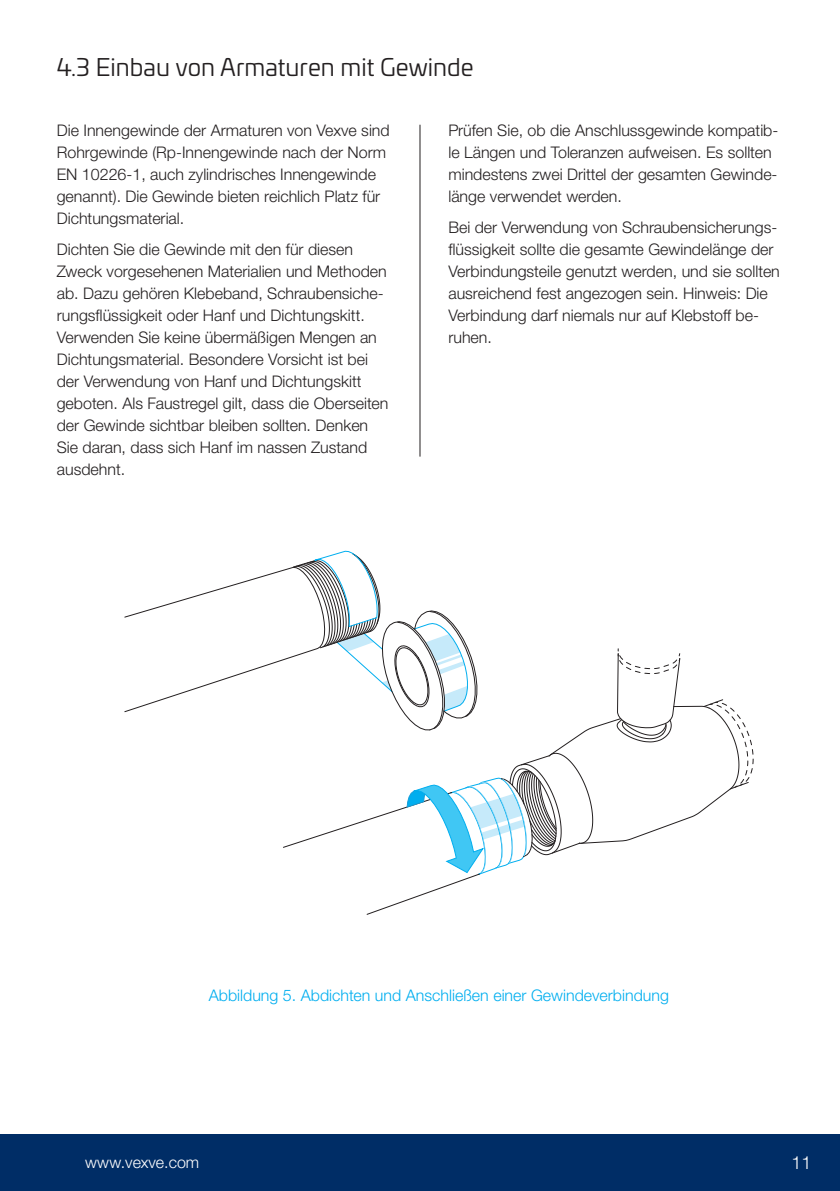
<style>
.page{position:relative;width:840px;height:1191px;background:#fff}
.page>*{position:absolute;margin:0;border:0;box-sizing:border-box;transform-origin:0 0}
.väliotsikko{font:24px "Univia Pro";color:#231f20}
.t1{font:300 18px "Helvetica Neue LTW1 G";color:#fff}
.Leipis{font:300 16px/22px "Helvetica Neue LTW1 G";color:#231f20}
.kuvateksti{font:300 16px "Helvetica Neue LTW1 G";color:#00aeef}
.t2{font:300 16px "Helvetica Neue LTW1 G";color:#fff}
</style>
<div class="page">
<div style="left:0;top:1134px;width:839px;height:57px;background:#002d66"></div>
<svg style="left:124px;top:550px;width:629px;height:365px"></svg>
<hr style="left:419px;top:125px;width:1px;height:331px;background:#231f20">
<p class="väliotsikko" style="left:57px;top:50px;width:418px">4.3 Einbau von Armaturen mit Gewinde</p>
<p class="Leipis" style="left:57px;top:119px;width:334px">Die Innengewinde der Armaturen von Vexve sind Rohrgewinde (Rp-Innengewinde nach der Norm EN 10226-1, auch zylindrisches Innengewinde genannt). Die Gewinde bieten reichlich Platz für Dichtungsmaterial.</p>
<p class="Leipis" style="left:57px;top:238px;width:333px">Dichten Sie die Gewinde mit den für diesen Zweck vorgesehenen Materialien und Methoden ab. Dazu gehören Klebeband, Schraubensiche&shy;rungsflüssigkeit oder Hanf und Dichtungskitt.<br>Verwenden Sie keine übermäßigen Mengen an Dichtungsmaterial. Besondere Vorsicht ist bei der Verwendung von Hanf und Dichtungskitt geboten. Als Faustregel gilt, dass die Oberseiten der Gewinde sichtbar bleiben sollten. Denken Sie daran, dass sich Hanf im nassen Zustand ausdehnt.</p>
<p class="Leipis" style="left:448px;top:119px;width:331px">Prüfen Sie, ob die Anschlussgewinde kompatib&shy;le Längen und Toleranzen aufweisen. Es sollten mindestens zwei Drittel der gesamten Gewinde&shy;länge verwendet werden.</p>
<p class="Leipis" style="left:448px;top:216px;width:333px">Bei der Verwendung von Schraubensicherungs&shy;flüssigkeit sollte die gesamte Gewindelänge der Verbindungsteile genutzt werden, und sie sollten ausreichend fest angezogen sein. Hinweis: Die Verbindung darf niemals nur auf Klebstoff be&shy;ruhen.</p>
<p class="kuvateksti" style="left:209px;top:985px;width:461px">Abbildung 5. Abdichten und Anschließen einer Gewindeverbindung</p>
<p class="t2" style="left:85px;top:1152px;width:116px">www.vexve.com</p>
<p class="t1" style="left:791px;top:1151px;width:22px">11</p>
</div>
